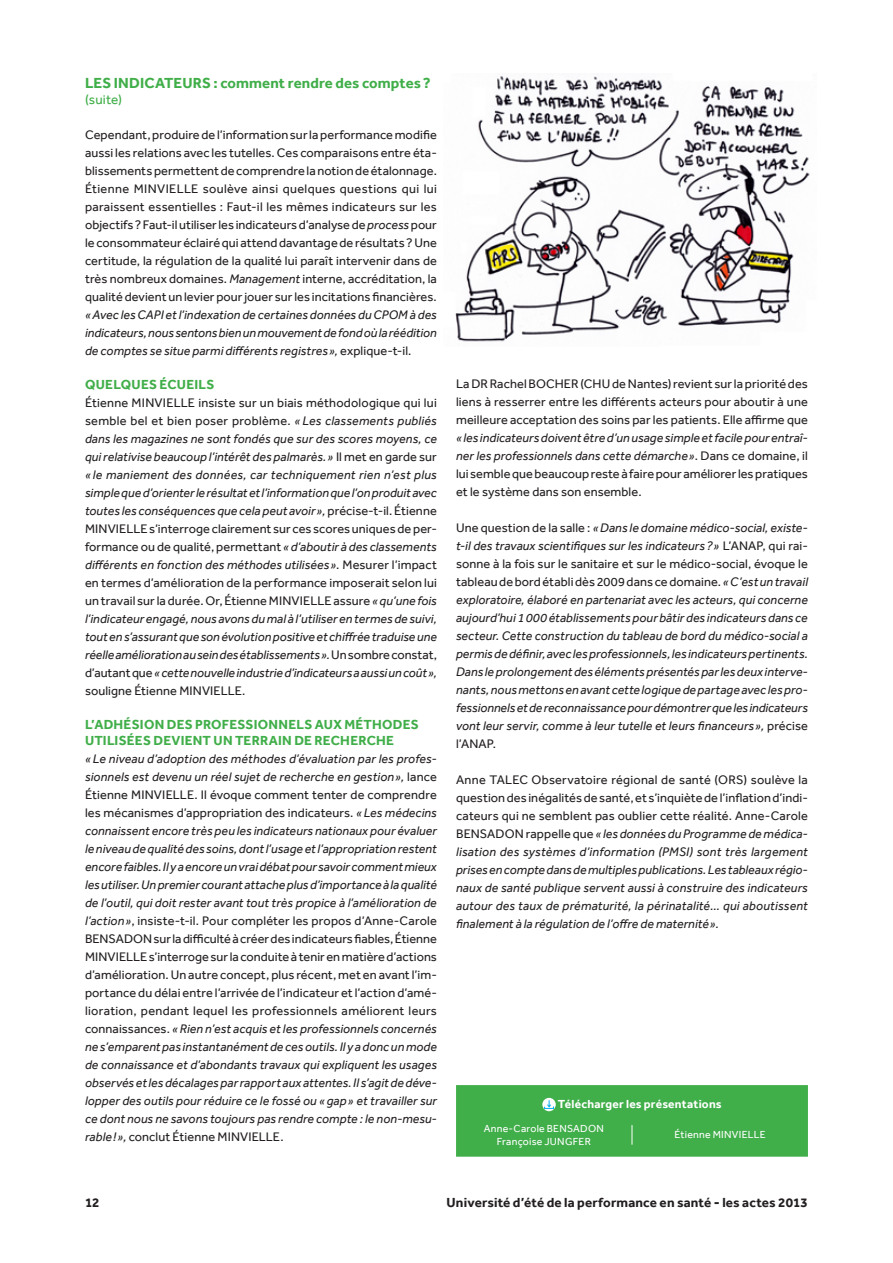
<style>
.page{position:relative;width:893px;height:1263px;background:#fff}
.page>*{position:absolute;margin:0;border:0;box-sizing:border-box;transform-origin:0 0}
.P2_Titre{font:700 15px "Effra";letter-spacing:.005em;color:#40ae49}
.P2_Intertitre{font:700 13.5px/16.2px "Effra";letter-spacing:.02em;color:#40ae49}
.Roulette{font:700 13.5px "Effra";letter-spacing:.015em;color:#231f20}
.P2_Titre-2{font:13.5px "Effra";letter-spacing:.01em;color:#40ae49}
.Folio{font:700 13.5px "Effra";color:#231f20}
.Texte_esp{font:italic 12.75px/18px "Effra";letter-spacing:.005em;color:#231f20;text-align:justify}
.Texte_esp-2{font:12.75px/18px "Effra";letter-spacing:.005em;color:#231f20;text-align:justify}
.t1{font:700 12px "Effra";letter-spacing:.015em;color:#fff}
.t2{font:10.5px/12.6px "Effra";letter-spacing:.025em;color:#fff;text-align:center}
.s1{font-style:italic}
.s2{font-style:normal}
</style>
<div class="page">
<img style="left:455px;top:76px;width:355px;height:266px">
<div style="left:456px;top:1085px;width:352px;height:72px;background:#40ae49"></div>
<p class="P2_Titre" style="left:85px;top:73px;width:347px">LES INDICATEURS : comment rendre des comptes?</p>
<p class="P2_Titre-2" style="left:85px;top:92px;width:39px">(suite)</p>
<p class="Texte_esp-2" style="left:85px;top:126px;width:353px">Cependant,produiredel’informationsurlaperformancemodifie aussi les relations avec les tutelles.Ces comparaisons entre éta&shy;blissementspermettentdecomprendrelanotiondeétalonnage.<br>Étienne MINVIELLE soulève ainsi quelques questions qui lui paraissent essentielles : Faut-il les mêmes indicateurs sur les objectifs ?Faut-ilutiliserles indicateursd’analysede<span class="s1">process</span> pour leconsommateuréclairéqui attenddavantagederésultats ?Une certitude, la régulation de la qualité lui paraît intervenir dans de très nombreux domaines. <span class="s1">Management</span> interne, accréditation, la qualitédevient un levierpourjouer surles incitations financières. <span class="s1">«Avec les CAPI et l’indexation de certaines données du CPOM à des indicateurs, nous sentons bien un mouvement de fond où la réédition de comptes se situe parmi différents registres»,</span> explique-t-il.</p>
<p class="P2_Intertitre" style="left:85px;top:376px;width:131px">QUELQUES ÉCUEILS</p>
<p class="Texte_esp" style="left:85px;top:394px;width:353px"><span class="s2">Étienne MINVIELLE insiste sur un biais méthodologique qui lui semble bel et bien poser problème.</span> « Les classements publiés dans les magazines ne sont fondés que sur des scores moyens, ce qui relativise beaucoup l’intérêt des palmarès.» <span class="s2">Il met en garde sur </span>« le maniement des données, car techniquement rien n’est plus simple que d’orienter le résultat et l’information que l’on produit avec toutes les conséquences que cela peut avoir», <span class="s2">précise-t-il. Étienne MINVIELLEs’interrogeclairement sur ces scoresuniquesdeper&shy;formance ou de qualité, permettant</span> «d’aboutir à des classements différents en fonction des méthodes utilisées»<span class="s2">. Mesurer l’impact en termes d’amélioration de la performance imposerait selon lui un travail surla durée.Or, ÉtienneMINVIELLE assure</span> «qu’une fois l’indicateur engagé, nous avons du mal à l’utiliser en termes de suivi, tout en s’assurant que son évolution positive et chiffrée traduise une réelle amélioration au sein des établissements».<span class="s2">Unsombreconstat, d’autantque</span>«cette nouvelle industrie d’indicateurs a aussi un coût», <span class="s2">souligne Étienne MINVIELLE.</span></p>
<p class="P2_Intertitre" style="left:85px;top:716px;width:335px">L’ADHÉSION DES PROFESSIONNELS AUX MÉTHODES<br>UTILISÉES DEVIENT UN TERRAIN DE RECHERCHE</p>
<p class="Texte_esp" style="left:85px;top:749px;width:353px">«Le niveau d’adoption des méthodes d’évaluation par les profes&shy;sionnels est devenu un réel sujet de recherche en gestion», <span class="s2">lance Étienne MINVIELLE. Il évoque comment tenter de comprendre les mécanismes d’appropriation des indicateurs.</span> «Les médecins connaissent encore très peu les indicateurs nationaux pour évaluer le niveau de qualité des soins, dont l’usage et l’appropriation restent encore faibles. Il y a encore un vrai débat pour savoir comment mieux les utiliser. Un premier courant attache plus d’importance à la qualité de l’outil, qui doit rester avant tout très propice à l’amélioration de l’action»<span class="s2">, insiste-t-il. Pour compléter les propos d’Anne-Carole BENSADONsurladifficultéàcréerdesindicateursfiables,Étienne MINVIELLEs’interrogesurlaconduiteàtenirenmatièred’actions d’amélioration.Un autre concept, plus récent, met en avantl’im&shy;portance du délai entre l’arrivée de l’indicateur etl’action d’amé&shy;lioration, pendant lequel les professionnels améliorent leurs connaissances.</span> «Rien n’est acquis et les professionnels concernés ne s’emparent pas instantanément de ces outils. Il y a donc un mode de connaissance et d’abondants travaux qui expliquent les usages observés et les décalages par rapport aux attentes. Il s’agit de déve&shy;lopper des outils pour réduire ce le fossé ou «gap» et travailler sur ce dont nous ne savons toujours pas rendre compte : le non-mesu&shy;rable!», <span class="s2">conclut Étienne MINVIELLE.</span></p>
<p class="Texte_esp-2" style="left:456px;top:374px;width:353px">LaDRRachelBOCHER(CHUdeNantes)revient surlaprioritédes liens à resserrer entre les différents acteurs pour aboutir à une meilleure acceptation des soins par les patients. Elle affirme que <span class="s1">«les indicateurs doivent être d’un usage simple et facile pour entraî&shy;ner les professionnels dans cette démarche»</span>. Dans ce domaine, il lui semblequebeaucoupresteàfairepouraméliorerlespratiques et le système dans son ensemble.</p>
<p class="Texte_esp" style="left:456px;top:518px;width:353px"><span class="s2">Une question de la salle :</span> «Dans le domaine médico-social, existe&shy;t-il des travaux scientifiques sur les indicateurs?» <span class="s2">L’ANAP, qui rai&shy;sonne à la fois sur le sanitaire et sur le médico-social, évoque le tableaudebordétablidès2009dans cedomaine.</span> «C’est un travail exploratoire, élaboré en partenariat avec les acteurs, qui concerne aujourd’hui 1000 établissements pour bâtir des indicateurs dans ce secteur. Cette construction du tableau de bord du médico-social a permis de définir, avec les professionnels, les indicateurs pertinents.<br>Dans le prolongement des éléments présentés par les deux interve&shy;nants, nous mettons en avant cette logique de partage avec les pro&shy;fessionnels et de reconnaissance pour démontrer que les indicateurs vont leur servir, comme à leur tutelle et leurs financeurs», <span class="s2">précise l’ANAP.</span></p>
<p class="Texte_esp" style="left:456px;top:770px;width:353px"><span class="s2">Anne TALEC Observatoire régional de santé (ORS) soulève la questiondes inégalitésdesanté,et s’inquiètedel’inflationd’indi&shy;cateurs qui ne semblent pas oublier cette réalité. Anne-Carole BENSADON rappelle que</span> «les données du Programme de médica&shy;lisation des systèmes d’information (PMSI) sont très largement prises en compte dans de multiples publications. Les tableaux régio&shy;naux de santé publique servent aussi à construire des indicateurs autour des taux de prématurité, la périnatalité… qui aboutissent finalement à la régulation de l’offre de maternité».</p>
<p class="t1" style="left:558px;top:1097px;width:165px">Télécharger les présentations</p>
<p class="t2" style="left:484px;top:1122px;width:122px">Anne-Carole BENSADON<br>Françoise JUNGFER</p>
<p class="t2" style="left:675px;top:1128px;width:93px">Étienne MINVIELLE</p>
<p class="Folio" style="left:85px;top:1194px;width:16px">12</p>
<p class="Roulette" style="left:447px;top:1194px;width:363px">Université d’été de la performance en santé - les actes 2013</p>
</div>
